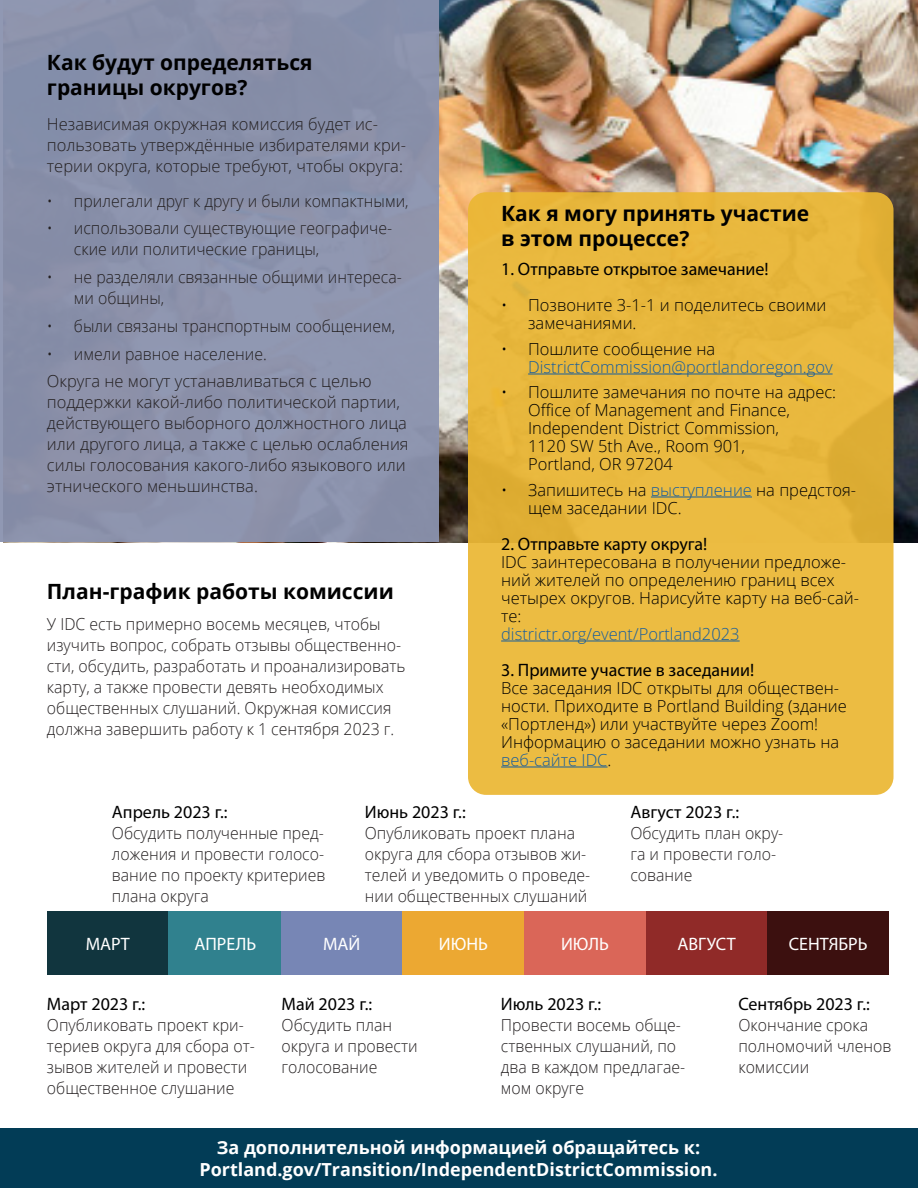
<style>
.page{position:relative;width:918px;height:1188px;background:#fff}
.page>*{position:absolute;margin:0;border:0;box-sizing:border-box;transform-origin:0 0}
.t1{font:700 21px/25.2px "Open Sans";color:#000}
.t2{font:18px "Myriad Pro";color:#000}
.t3{font:700 18px/21.6px "Open Sans";color:#fff;text-align:center}
.t4{font:18px "Myriad Pro";color:#fff}
.Body_Style_Russian{font:300 16.5px/21px "Open Sans";color:#231f20;scale:.96 1}
.t5{font:300 16.5px/18px "Open Sans";color:#000}
.Body_Style_Russian-2{font:300 16.5px/21px "Open Sans";color:#231f20}
.t6{font:300 16.5px/18px "Open Sans";color:#175d9e}
.s1{color:#000}
.s2{color:#175d9e}
</style>
<div class="page">
<img style="left:439px;top:0;width:479px;height:542px">
<div style="left:0;top:0;width:439px;height:542px;background:#8b93af"></div>
<div style="left:0;top:1128px;width:918px;height:60px;background:#023c56"></div>
<div style="left:468px;top:192px;width:426px;height:603px;background:#ebba40;border-radius:18px"></div>
<hr style="left:528px;top:374px;width:305px;height:1px;background:#175d9e">
<hr style="left:651px;top:497px;width:101px;height:1px;background:#175d9e">
<hr style="left:501px;top:641px;width:239px;height:1px;background:#175d9e">
<hr style="left:501px;top:767px;width:107px;height:1px;background:#175d9e">
<div style="left:47px;top:911px;width:122px;height:63px;background:#11353e"></div>
<div style="left:169px;top:911px;width:113px;height:63px;background:#30818e"></div>
<div style="left:281px;top:911px;width:122px;height:63px;background:#7786b5"></div>
<div style="left:403px;top:911px;width:121px;height:63px;background:#eca832"></div>
<div style="left:524px;top:911px;width:122px;height:63px;background:#da6658"></div>
<div style="left:646px;top:911px;width:121px;height:63px;background:#902a28"></div>
<div style="left:767px;top:911px;width:122px;height:63px;background:#3c100f"></div>
<p class="t1" style="left:47px;top:49px;width:267px">Как будут определяться границы округов?</p>
<p class="Body_Style_Russian-2" style="left:47px;top:113px;width:361px">Независимая окружная комиссия будет ис&shy;пользовать утверждённые избирателями кри&shy;терии округа, которые требуют, чтобы округа:</p>
<p class="Body_Style_Russian" style="left:47px;top:190px;width:378px">• прилегали друг к другу и были компактными,</p>
<p class="Body_Style_Russian" style="left:74px;top:217px;width:333px;text-indent:-27px">• использовали существующие географиче&shy;ские или политические границы,</p>
<p class="Body_Style_Russian" style="left:74px;top:266px;width:343px;text-indent:-27px">• не разделяли связанные общими интереса&shy;ми общины,</p>
<p class="Body_Style_Russian" style="left:47px;top:315px;width:364px">• были связаны транспортным сообщением,</p>
<p class="Body_Style_Russian" style="left:47px;top:343px;width:231px">• имели равное население.</p>
<p class="Body_Style_Russian-2" style="left:47px;top:370px;width:363px">Округа не могут устанавливаться с целью поддержки какой-либо политической партии, действующего выборного должностного лица или другого лица, а также с целью ослабления силы голосования какого-либо языкового или этнического меньшинства.</p>
<p class="t1" style="left:47px;top:578px;width:348px">План-график работы комиссии</p>
<p class="Body_Style_Russian" style="left:47px;top:613px;width:375px">У IDC есть примерно восемь месяцев, чтобы изучить вопрос, собрать отзывы общественно&shy;сти, обсудить, разработать и проанализировать карту, а также провести девять необходимых общественных слушаний. Окружная комиссия должна завершить работу к 1 сентября 2023 г.</p>
<p class="t1" style="left:501px;top:200px;width:310px">Как я могу принять участие в этом процессе?</p>
<p class="t2" style="left:501px;top:258px;width:269px">1. Отправьте открытое замечание!</p>
<p class="t5" style="left:528px;top:296px;width:300px;text-indent:-27px">• Позвоните 3-1-1 и поделитесь своими замечаниями.</p>
<p class="t6" style="left:528px;top:339px;width:306px;text-indent:-27px"><span class="s1">• Пошлите сообщение на<br></span>DistrictCommission@portlandoregon.gov</p>
<p class="t5" style="left:528px;top:383px;width:310px;text-indent:-27px">• Пошлите замечания по почте на адрес:<br>Office of Management and Finance,<br>Independent District Commission,<br>1120 SW 5th Ave., Room 901,<br>Portland, OR 97204</p>
<p class="t5" style="left:528px;top:480px;width:329px;text-indent:-27px">• Запишитесь на <span class="s2">выступление</span> на предстоя&shy;щем заседании IDC.</p>
<p class="t2" style="left:501px;top:533px;width:208px">2. Отправьте карту округа!</p>
<p class="t5" style="left:501px;top:552px;width:359px">IDC заинтересована в получении предложе&shy;ний жителей по определению границ всех четырех округов. Нарисуйте карту на веб-сай&shy;те:</p>
<p class="t6" style="left:501px;top:624px;width:240px">districtr.org/event/Portland2023</p>
<p class="t2" style="left:501px;top:659px;width:255px">3. Примите участие в заседании!</p>
<p class="t5" style="left:501px;top:678px;width:347px">Все заседания IDC открыты для обществен&shy;ности. Приходите в Portland Building (здание «Портленд») или участвуйте через Zoom!<br>Информацию о заседании можно узнать на <span class="s2">веб-сайте IDC</span>.</p>
<p class="t2" style="left:112px;top:801px;width:117px">Апрель 2023 г.:</p>
<p class="Body_Style_Russian" style="left:112px;top:822px;width:224px;text-align:justify">Обсудить полученные пред&shy;ложения и провести голосо&shy;вание по проекту критериев плана округа</p>
<p class="t2" style="left:365px;top:801px;width:102px">Июнь 2023 г.:</p>
<p class="Body_Style_Russian" style="left:365px;top:822px;width:236px">Опубликовать проект плана округа для сбора отзывов жи&shy;телей и уведомить о проведе&shy;нии общественных слушаний</p>
<p class="t2" style="left:630px;top:801px;width:110px">Август 2023 г.:</p>
<p class="Body_Style_Russian" style="left:630px;top:822px;width:161px">Обсудить план окру&shy;га и провести голо&shy;сование</p>
<p class="t4" style="left:86px;top:932px;width:45px">МАРТ</p>
<p class="t4" style="left:194px;top:932px;width:63px">АПРЕЛЬ</p>
<p class="t4" style="left:323px;top:932px;width:39px">МАЙ</p>
<p class="t4" style="left:439px;top:932px;width:50px">ИЮНЬ</p>
<p class="t4" style="left:561px;top:932px;width:49px">ИЮЛЬ</p>
<p class="t4" style="left:677px;top:932px;width:60px">АВГУСТ</p>
<p class="t4" style="left:789px;top:932px;width:80px">СЕНТЯБРЬ</p>
<p class="t2" style="left:47px;top:992px;width:100px">Март 2023 г.:</p>
<p class="Body_Style_Russian" style="left:47px;top:1014px;width:218px">Опубликовать проект кри&shy;териев округа для сбора от&shy;зывов жителей и провести общественное слушание</p>
<p class="t2" style="left:282px;top:992px;width:92px">Май 2023 г.:</p>
<p class="Body_Style_Russian" style="left:282px;top:1014px;width:143px">Обсудить план округа и провести голосование</p>
<p class="t2" style="left:501px;top:992px;width:102px">Июль 2023 г.:</p>
<p class="Body_Style_Russian" style="left:501px;top:1014px;width:193px">Провести восемь обще&shy;ственных слушаний, по два в каждом предлагае&shy;мом округе</p>
<p class="t3" style="left:199px;top:1136px;width:520px">За дополнительной информацией обращайтесь к:<br>Portland.gov/Transition/IndependentDistrictCommission.</p>
<p class="t2" style="left:738px;top:992px;width:133px">Сентябрь 2023 г.:</p>
<p class="Body_Style_Russian" style="left:738px;top:1014px;width:161px">Окончание срока полномочий членов комиссии</p>
</div>
